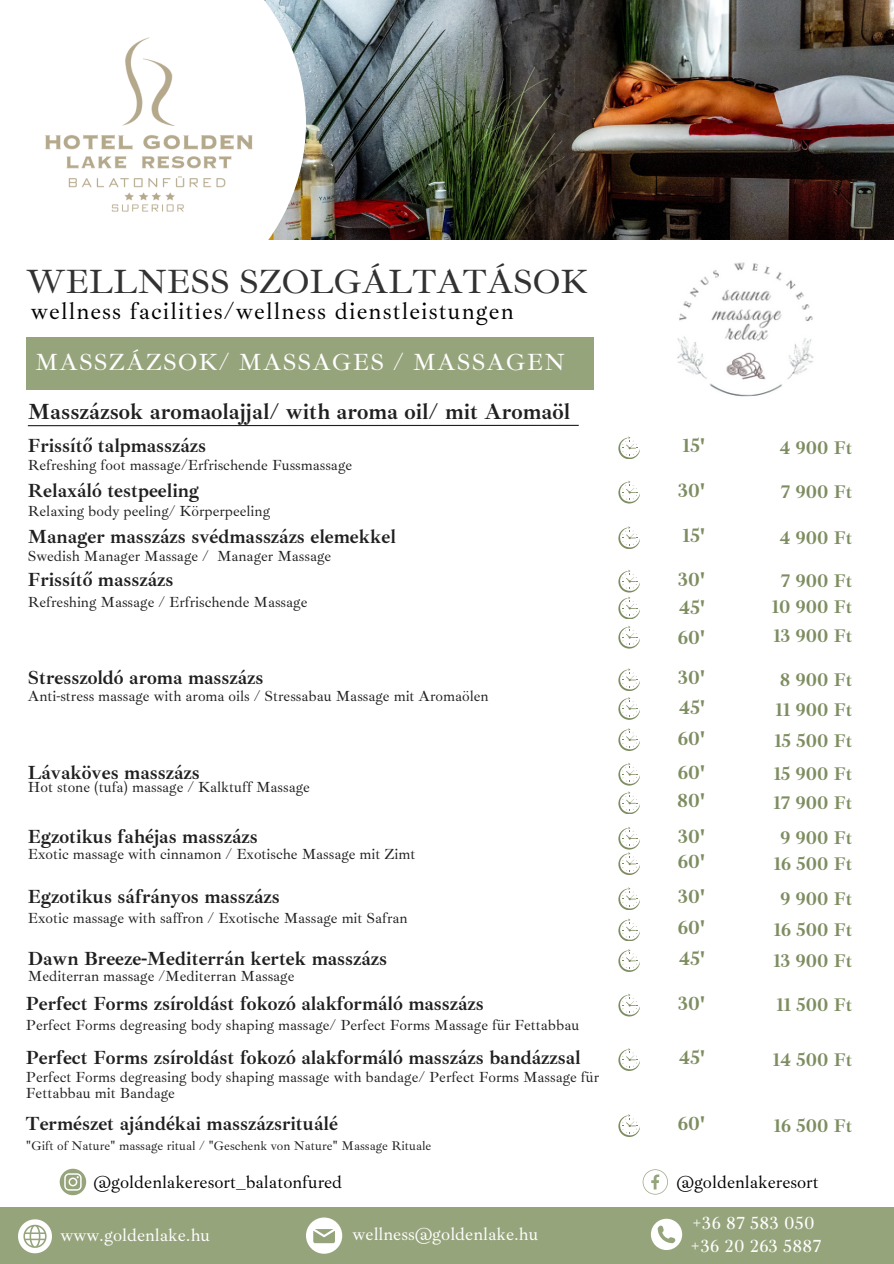
<style>
.page{position:relative;width:894px;height:1264px;background:#fff}
.page>*{position:absolute;margin:0;border:0;box-sizing:border-box;transform-origin:0 0}
.t1{font:34.5px "Ibarra Real Nova";color:#323232}
.t2{font:24px "Ibarra Real Nova";letter-spacing:.045em;color:#000}
.t3{font:24px "Ibarra Real Nova";letter-spacing:.05em;color:#fff}
.t4{font:700 22.5px "Ibarra Real Nova";color:#202020}
.t5{font:700 19.5px "Ibarra Real Nova";color:#202020}
.t6{font:700 19.5px "Ibarra Real Nova";color:#7e8d61}
.t7{font:700 18.75px "Ibarra Real Nova";color:#7e8d61}
.t8{font:18px "Ibarra Real Nova";color:#000}
.t9{font:18px "Ibarra Real Nova";color:#fff}
.t10{font:18px "Ibarra Real Nova";letter-spacing:.02em;color:#fff}
.t11{font:15px/16.8px "Ibarra Real Nova";color:#202020}
.t12{font:12.9px "Ibarra Real Nova";color:#202020}
</style>
<div class="page">
<img style="left:677px;top:262px;width:137px;height:135px">
<div style="left:0;top:1206px;width:893px;height:57px;background:#96a47c"></div>
<div style="left:26px;top:337px;width:567px;height:52px;background:#96a47c"></div>
<img style="left:306px;top:0;width:587px;height:240px">
<img style="left:45px;top:37px;width:208px;height:175px">
<svg style="left:18px;top:1219px;width:34px;height:33px"></svg>
<svg style="left:650px;top:1218px;width:32px;height:31px"></svg>
<svg style="left:306px;top:1217px;width:36px;height:36px"></svg>
<svg style="left:618px;top:526px;width:21px;height:22px"></svg>
<svg style="left:618px;top:480px;width:21px;height:23px"></svg>
<svg style="left:618px;top:436px;width:21px;height:23px"></svg>
<svg style="left:618px;top:569px;width:21px;height:50px"></svg>
<svg style="left:618px;top:626px;width:21px;height:22px"></svg>
<svg style="left:618px;top:668px;width:21px;height:22px"></svg>
<svg style="left:618px;top:697px;width:21px;height:22px"></svg>
<svg style="left:618px;top:728px;width:21px;height:22px"></svg>
<svg style="left:618px;top:763px;width:21px;height:22px"></svg>
<svg style="left:618px;top:791px;width:21px;height:22px"></svg>
<svg style="left:618px;top:826px;width:21px;height:48px"></svg>
<svg style="left:618px;top:887px;width:21px;height:22px"></svg>
<svg style="left:618px;top:918px;width:21px;height:23px"></svg>
<svg style="left:618px;top:949px;width:21px;height:22px"></svg>
<svg style="left:618px;top:993px;width:21px;height:23px"></svg>
<svg style="left:618px;top:1048px;width:21px;height:22px"></svg>
<svg style="left:618px;top:1114px;width:21px;height:22px"></svg>
<hr style="left:28px;top:425px;width:550px;height:1px;background:#202020">
<svg style="left:60px;top:1168px;width:26px;height:27px"></svg>
<svg style="left:642px;top:1169px;width:25px;height:25px"></svg>
<h6 class="t1" style="left:26px;top:260px;width:563px">WELLNESS SZOLGÁLTATÁSOK</h6>
<p class="t2" style="left:31px;top:296px;width:484px">wellness facilities/wellness dienstleistungen</p>
<h6 class="t3" style="left:35px;top:347px;width:531px">MASSZÁZSOK/ MASSAGES / MASSAGEN</h6>
<h6 class="t4" style="left:28px;top:397px;width:543px">Masszázsok aromaolajjal/ with aroma oil/ mit Aromaöl</h6>
<p class="t6" style="left:682px;top:434px;width:24px">15'</p>
<h6 class="t5" style="left:28px;top:434px;width:180px">Frissítő talpmasszázs</h6>
<h6 class="t7" style="left:779px;top:436px;width:74px">4 900 Ft</h6>
<p class="t5" style="left:28px;top:478px;width:173px">Relaxáló testpeeling</p>
<p class="t11" style="left:28px;top:502px;width:244px">Relaxing body peeling/ Körperpeeling</p>
<h2 class="t11" style="left:28px;top:457px;width:326px">Refreshing foot massage/Erfrischende Fussmassage</h2>
<h6 class="t6" style="left:678px;top:478px;width:29px">30'</h6>
<h6 class="t7" style="left:780px;top:480px;width:73px">7 900 Ft</h6>
<h6 class="t5" style="left:28px;top:524px;width:369px">Manager masszázs svédmasszázs elemekkel</h6>
<h6 class="t11" style="left:28px;top:547px;width:305px">Swedish Manager Massage / Manager Massage</h6>
<p class="t6" style="left:682px;top:523px;width:24px">15'</p>
<h6 class="t7" style="left:779px;top:526px;width:74px">4 900 Ft</h6>
<p class="t5" style="left:28px;top:567px;width:147px">Frissítő masszázs</p>
<p class="t11" style="left:28px;top:593px;width:281px">Refreshing Massage / Erfrischende Massage</p>
<p class="t6" style="left:679px;top:596px;width:28px">45'</p>
<h6 class="t7" style="left:771px;top:595px;width:82px">10 900 Ft</h6>
<h6 class="t6" style="left:677px;top:625px;width:29px">60'</h6>
<h6 class="t7" style="left:773px;top:624px;width:81px">13 900 Ft</h6>
<h6 class="t6" style="left:678px;top:567px;width:29px">30'</h6>
<p class="t7" style="left:780px;top:569px;width:73px">7 900 Ft</p>
<h6 class="t5" style="left:28px;top:665px;width:237px">Stresszoldó aroma masszázs</h6>
<p class="t6" style="left:678px;top:665px;width:29px">30'</p>
<p class="t7" style="left:779px;top:668px;width:74px">8 900 Ft</p>
<h6 class="t11" style="left:28px;top:688px;width:462px">Anti-stress massage with aroma oils / Stressabau Massage mit Aromaölen</h6>
<p class="t6" style="left:679px;top:695px;width:28px">45'</p>
<h6 class="t7" style="left:775px;top:698px;width:78px">11 900 Ft</h6>
<h6 class="t6" style="left:677px;top:726px;width:29px">60'</h6>
<p class="t7" style="left:774px;top:729px;width:80px">15 500 Ft</p>
<h6 class="t5" style="left:28px;top:760px;width:173px">Lávaköves masszázs</h6>
<p class="t7" style="left:773px;top:762px;width:80px">15 900 Ft</p>
<h6 class="t7" style="left:773px;top:791px;width:81px">17 900 Ft</h6>
<h6 class="t5" style="left:28px;top:824px;width:231px">Egzotikus fahéjas masszázs</h6>
<h6 class="t6" style="left:677px;top:760px;width:29px">60'</h6>
<p class="t6" style="left:677px;top:788px;width:30px">80'</p>
<h6 class="t11" style="left:28px;top:778px;width:283px">Hot stone (tufa) massage / Kalktuff Massage</h6>
<p class="t6" style="left:678px;top:824px;width:29px">30'</p>
<h6 class="t7" style="left:780px;top:826px;width:73px">9 900 Ft</h6>
<h6 class="t6" style="left:677px;top:849px;width:29px">60'</h6>
<h6 class="t7" style="left:773px;top:852px;width:80px">16 500 Ft</h6>
<p class="t6" style="left:678px;top:884px;width:29px">30'</p>
<p class="t7" style="left:780px;top:887px;width:73px">9 900 Ft</p>
<h6 class="t6" style="left:677px;top:915px;width:29px">60'</h6>
<p class="t7" style="left:773px;top:918px;width:80px">16 500 Ft</p>
<h6 class="t6" style="left:679px;top:946px;width:28px">45'</h6>
<h6 class="t7" style="left:773px;top:948px;width:81px">13 900 Ft</h6>
<h6 class="t11" style="left:28px;top:846px;width:389px">Exotic massage with cinnamon / Exotische Massage mit Zimt</h6>
<h6 class="t5" style="left:28px;top:884px;width:253px">Egzotikus sáfrányos masszázs</h6>
<p class="t11" style="left:28px;top:909px;width:381px">Exotic massage with saffron / Exotische Massage mit Safran</p>
<p class="t5" style="left:28px;top:946px;width:361px">Dawn Breeze-Mediterrán kertek masszázs</p>
<h6 class="t11" style="left:28px;top:967px;width:268px">Mediterran massage /Mediterran Massage</h6>
<h6 class="t5" style="left:26px;top:991px;width:459px">Perfect Forms zsíroldást fokozó alakformáló masszázs</h6>
<h6 class="t11" style="left:26px;top:1016px;width:554px">Perfect Forms degreasing body shaping massage/ Perfect Forms Massage für Fettabbau</h6>
<h6 class="t6" style="left:678px;top:991px;width:29px">30'</h6>
<h6 class="t5" style="left:26px;top:1045px;width:556px">Perfect Forms zsíroldást fokozó alakformáló masszázs bandázzsal</h6>
<p class="t6" style="left:679px;top:1045px;width:28px">45'</p>
<p class="t11" style="left:26px;top:1068px;width:574px">Perfect Forms degreasing body shaping massage with bandage/ Perfect Forms Massage für<br>Fettabbau mit Bandage</p>
<p class="t5" style="left:26px;top:1111px;width:313px">Természet ajándékai masszázsrituálé</p>
<h6 class="t6" style="left:677px;top:1111px;width:29px">60'</h6>
<h6 class="t12" style="left:26px;top:1137px;width:407px">"Gift of Nature" massage ritual / "Geschenk von Nature" Massage Rituale</h6>
<p class="t7" style="left:776px;top:993px;width:78px">11 500 Ft</p>
<h6 class="t7" style="left:772px;top:1047px;width:81px">14 500 Ft</h6>
<h6 class="t7" style="left:773px;top:1113px;width:80px">16 500 Ft</h6>
<h6 class="t8" style="left:94px;top:1170px;width:250px">@goldenlakeresort_balatonfured</h6>
<p class="t8" style="left:676px;top:1170px;width:144px">@goldenlakeresort</p>
<h4 class="t9" style="left:60px;top:1224px;width:151px">www.goldenlake.hu</h4>
<h1 class="t9" style="left:352px;top:1222px;width:187px">wellness@goldenlake.hu</h1>
<h3 class="t10" style="left:692px;top:1212px;width:124px">+36 87 583 050</h3>
<h6 class="t10" style="left:690px;top:1234px;width:132px">+36 20 263 5887</h6>
</div>
